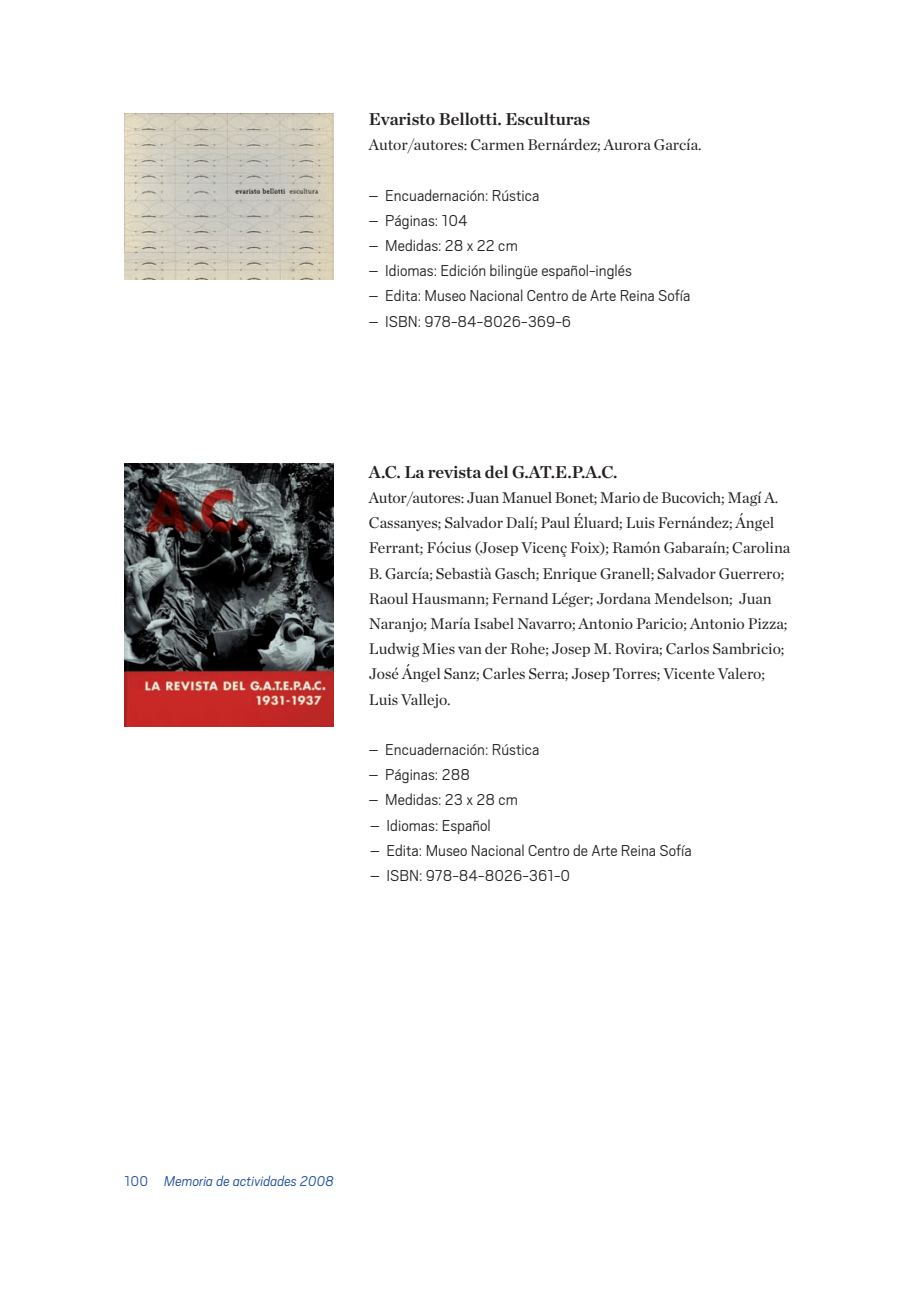
<style>
.page{position:relative;width:919px;height:1291px;background:#fff}
.page>*{position:absolute;margin:0;border:0;box-sizing:border-box;transform-origin:0 0}
.t1{font:300 17.5px "Scout";color:#231f20}
.t2{font:600 17.5px "Chronicle Deck";color:#231f20}
.t3{font:15.75px/25.2px "Chronicle Deck";color:#231f20}
.t4{font:italic 300 15.75px "Scout";color:#15489e}
.s1{font-style:normal}
</style>
<div class="page">
<img style="left:125px;top:114px;width:209px;height:166px">
<img style="left:125px;top:463px;width:209px;height:263px">
<p class="t2" style="left:369px;top:109px;width:223px">Evaristo Bellotti. Esculturas</p>
<p class="t3" style="left:369px;top:132px;width:334px">Autor/autores: Carmen Bernárdez; Aurora García.</p>
<p class="t1" style="left:369px;top:190px;width:172px">– Encuadernación: Rústica</p>
<p class="t1" style="left:369px;top:215px;width:100px">– Páginas: 104</p>
<p class="t1" style="left:369px;top:240px;width:150px">– Medidas: 28 x 22 cm</p>
<p class="t1" style="left:369px;top:265px;width:264px">– Idiomas: Edición bilingüe español-inglés</p>
<p class="t1" style="left:369px;top:290px;width:323px">– Edita: Museo Nacional Centro de Arte Reina Sofía</p>
<p class="t1" style="left:369px;top:316px;width:204px">– ISBN: 978-84-8026-369-6</p>
<p class="t2" style="left:369px;top:462px;width:250px">A.C. La revista del G.AT.E.P.A.C.</p>
<p class="t3" style="left:369px;top:485px;width:423px">Autor/autores: Juan Manuel Bonet; Mario de Bucovich; Magí A.<br>Cassanyes; Salvador Dalí; Paul Éluard; Luis Fernández; Ángel Ferrant; Fócius (Josep Vicenç Foix); Ramón Gabaraín; Carolina B. García; Sebastià Gasch; Enrique Granell; Salvador Guerrero; Raoul Hausmann; Fernand Léger; Jordana Mendelson; Juan Naranjo; María Isabel Navarro; Antonio Paricio; Antonio Pizza; Ludwig Mies van der Rohe; Josep M. Rovira; Carlos Sambricio; José Ángel Sanz; Carles Serra; Josep Torres; Vicente Valero; Luis Vallejo.</p>
<p class="t1" style="left:369px;top:744px;width:172px">– Encuadernación: Rústica</p>
<p class="t1" style="left:369px;top:769px;width:102px">– Páginas: 288</p>
<p class="t1" style="left:369px;top:794px;width:150px">– Medidas: 23 x 28 cm</p>
<p class="t1" style="left:370px;top:820px;width:122px">– Idiomas: Español</p>
<p class="t1" style="left:370px;top:845px;width:323px">– Edita: Museo Nacional Centro de Arte Reina Sofía</p>
<p class="t1" style="left:370px;top:870px;width:202px">– ISBN: 978-84-8026-361-0</p>
<p class="t4" style="left:125px;top:1176px;width:211px"><span class="s1">100</span> Memoria de actividades 2008</p>
</div>
